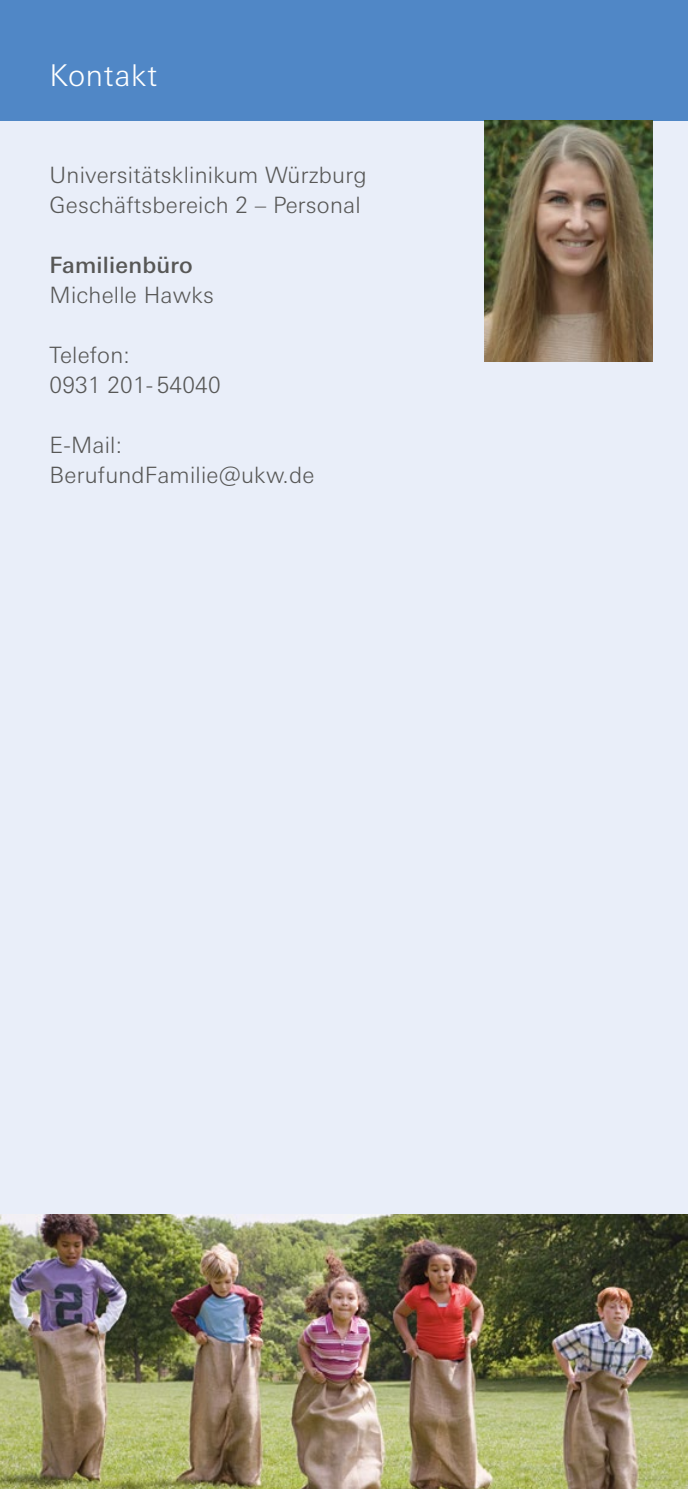
<style>
.page{position:relative;width:688px;height:1489px;background:#fff}
.page>*{position:absolute;margin:0;border:0;box-sizing:border-box;transform-origin:0 0}
.t1{font:300 30px "Univers Next Pro";letter-spacing:.025em;color:#fff}
.t2{font:300 22.5px/30px "Univers Next Pro";letter-spacing:.01em;color:#575756}
.t3{font:500 22.5px "Univers Next Pro";letter-spacing:.01em;color:#575756}
</style>
<div class="page">
<div style="left:0;top:120px;width:687px;height:1368px;background:#e9eef9"></div>
<div style="left:0;top:0;width:687px;height:120px;background:#5087c6"></div>
<hr style="left:687px;top:0;width:1px;height:120px;background:#5087c6">
<img style="left:484px;top:120px;width:168px;height:241px">
<img style="left:0;top:1214px;width:687px;height:274px">
<h1 class="t1" style="left:49px;top:58px;width:109px">Kontakt</h1>
<p class="t2" style="left:50px;top:159px;width:318px">Universitätsklinikum Würzburg<br>Geschäftsbereich 2 – Personal</p>
<p class="t3" style="left:50px;top:251px;width:144px">Familienbüro</p>
<p class="t2" style="left:50px;top:279px;width:166px">Michelle Hawks</p>
<p class="t2" style="left:50px;top:339px;width:172px">Telefon:<br>0931 201- 54040</p>
<p class="t2" style="left:50px;top:429px;width:266px">E-Mail:<br>BerufundFamilie@ukw.de</p>
</div>
